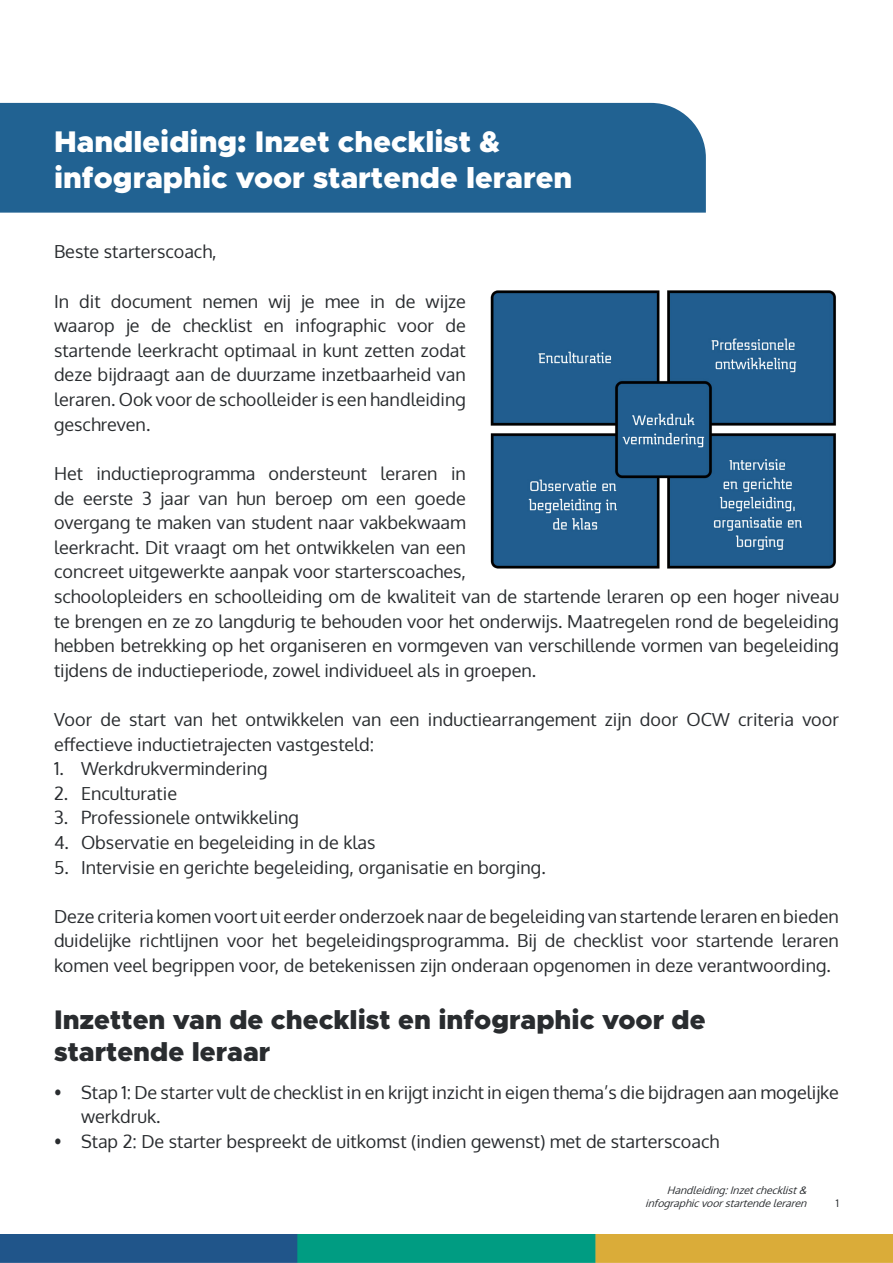
<style>
.page{position:relative;width:893px;height:1263px;background:#fff}
.page>*{position:absolute;margin:0;border:0;box-sizing:border-box;transform-origin:0 0}
.KOP_HEADER{font:900 30px "Metropolis";color:#fff}
.Kop_1{font:900 27px/32.4px "Metropolis";color:#292c2f}
.Platte_tekst{font:18px/24.6px "Oxygen";color:#292c2f}
.t1{font:italic 10.5px/12.6px "Oxygen";color:#292c2f;text-align:right}
.t2{font:10.5px "Oxygen";color:#292c2f}
</style>
<div class="page">
<img style="left:0;top:1234px;width:893px;height:29px">
<div style="left:0;top:103px;width:706px;height:110px;background:#216292"></div>
<img style="left:490px;top:290px;width:346px;height:279px">
<p class="KOP_HEADER" style="left:54px;top:122px;width:447px">Handleiding: Inzet checklist &amp;</p>
<p class="KOP_HEADER" style="left:54px;top:158px;width:520px">infographic voor startende leraren</p>
<p class="Platte_tekst" style="left:54px;top:240px;width:164px">Beste starterscoach,</p>
<p class="Platte_tekst" style="left:54px;top:289px;width:413px;text-align:justify">In dit document nemen wij je mee in de wijze waarop je de checklist en infographic voor de startende leerkracht optimaal in kunt zetten zodat deze bijdraagt aan de duurzame inzetbaarheid van leraren. Ook voor de schoolleider is een handleiding geschreven.</p>
<p class="Platte_tekst" style="left:54px;top:461px;width:786px">Het inductieprogramma ondersteunt leraren in<br>de eerste 3 jaar van hun beroep om een goede<br>overgang te maken van student naar vakbekwaam<br>leerkracht. Dit vraagt om het ontwikkelen van een<br>concreet uitgewerkte aanpak voor starterscoaches,<br>schoolopleiders en schoolleiding om de kwaliteit van de startende leraren op een hoger niveau te brengen en ze zo langdurig te behouden voor het onderwijs. Maatregelen rond de begeleiding hebben betrekking op het organiseren en vormgeven van verschillende vormen van begeleiding tijdens de inductieperiode, zowel individueel als in groepen.</p>
<p class="Platte_tekst" style="left:54px;top:707px;width:786px">Voor de start van het ontwikkelen van een inductiearrangement zijn door OCW criteria voor effectieve inductietrajecten vastgesteld:</p>
<p class="Platte_tekst" style="left:54px;top:756px;width:215px">1. Werkdrukvermindering</p>
<p class="Platte_tekst" style="left:54px;top:781px;width:125px">2. Enculturatie</p>
<p class="Platte_tekst" style="left:54px;top:806px;width:246px">3. Professionele ontwikkeling</p>
<p class="Platte_tekst" style="left:54px;top:830px;width:323px">4. Observatie en begeleiding in de klas</p>
<p class="Platte_tekst" style="left:54px;top:855px;width:493px">5. Intervisie en gerichte begeleiding, organisatie en borging.</p>
<p class="Platte_tekst" style="left:54px;top:904px;width:786px;text-align:justify">Deze criteria komen voort uit eerder onderzoek naar de begeleiding van startende leraren en bieden duidelijke richtlijnen voor het begeleidingsprogramma. Bij de checklist voor startende leraren komen veel begrippen voor, de betekenissen zijn onderaan opgenomen in deze verantwoording.</p>
<p class="Kop_1" style="left:54px;top:1003px;width:653px">Inzetten van de checklist en infographic voor de startende leraar</p>
<p class="Platte_tekst" style="left:81px;top:1080px;width:759px;text-indent:-27px">• Stap 1: De starter vult de checklist in en krijgt inzicht in eigen thema’s die bijdragen aan mogelijke werkdruk.</p>
<p class="Platte_tekst" style="left:54px;top:1129px;width:667px">• Stap 2: De starter bespreekt de uitkomst (indien gewenst) met de starterscoach</p>
<p class="t1" style="left:645px;top:1184px;width:167px">Handleiding:Inzetchecklist&amp; infographicvoorstartendeleraren</p>
<p class="t2" style="left:836px;top:1196px;width:5px">1</p>
</div>
